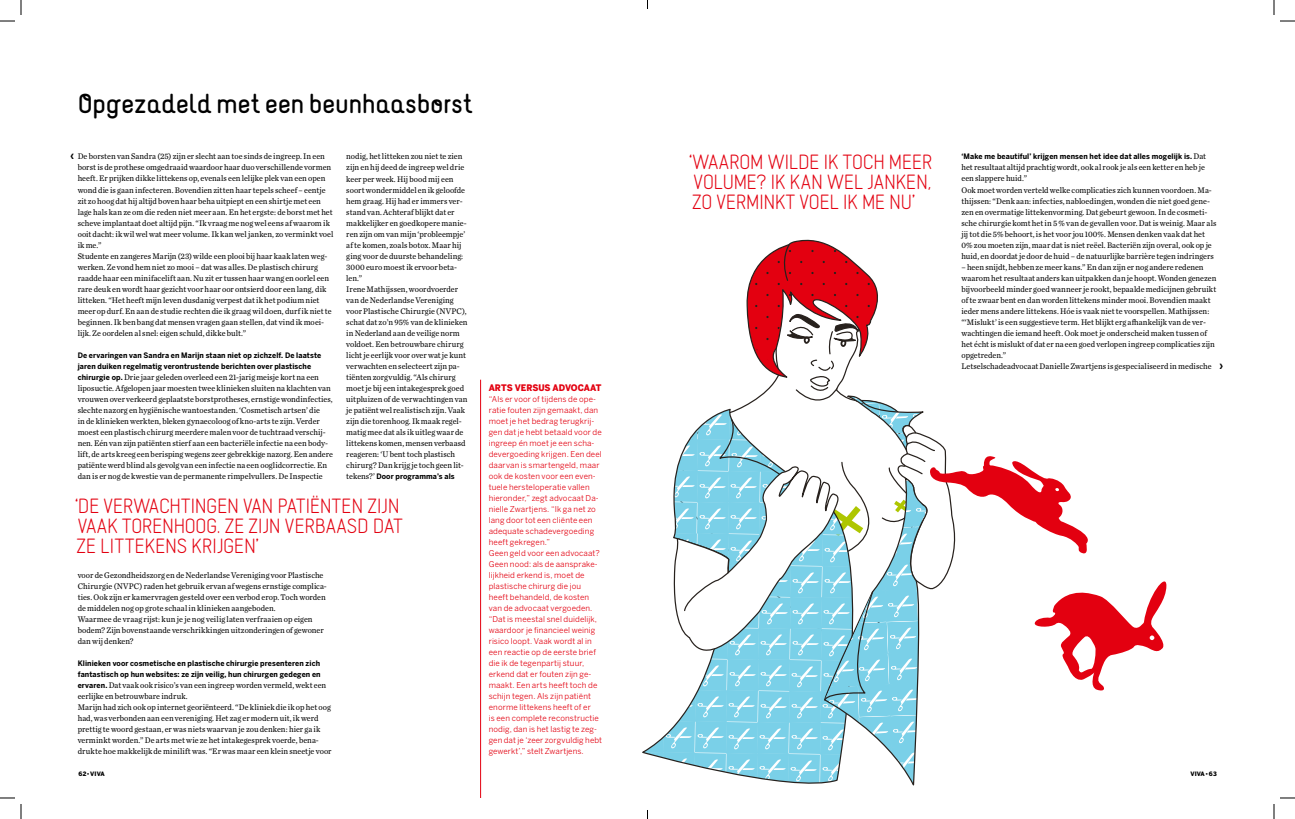
<style>
.page{position:relative;width:1295px;height:819px;background:#fff}
.page>*{position:absolute;margin:0;border:0;box-sizing:border-box;transform-origin:0 0}
.t1{font:700 24px "Naiv";letter-spacing:-.01em;color:#000}
.t2{font:18px/20px "Naiv Thin Text";letter-spacing:-.015em;color:#e30010;text-align:justify}
.t3{font:700 10px "Benton Sans";color:#000;scale:.96 1}
.t4{font:900 9px "Benton Sans";letter-spacing:-.005em;color:#e30010;scale:.95 1}
.t5{font:8.5px/11px "Chronicle Text G2";letter-spacing:.005em;color:#000;scale:.95 1}
.t6{font:8px/11px "Benton Sans";letter-spacing:.015em;color:#e30010}
.t7{font:700 7.5px/11px "Benton Sans";letter-spacing:.015em;color:#000;scale:.95 1}
.t8{font:900 6px "Benton Sans";letter-spacing:.02em;color:#000}
.s1{font-family:"Benton Sans";font-weight:700;font-size:10px}
.s2{font-family:"Benton Sans";font-weight:700;font-size:7.5px}
.s3{font-family:"Chronicle Text G2";font-weight:400;font-size:8.5px}
</style>
<div class="page">
<svg style="left:642px;top:729px;width:29px;height:32px"></svg>
<svg style="left:671px;top:239px;width:496px;height:547px"></svg>
<hr style="left:480px;top:380px;width:1px;height:418px;background:#e30010">
<svg style="left:0;top:0;width:22px;height:22px"></svg>
<svg style="left:0;top:797px;width:22px;height:22px"></svg>
<svg style="left:1273px;top:0;width:22px;height:22px"></svg>
<svg style="left:1273px;top:797px;width:22px;height:22px"></svg>
<h1 class="t1" style="left:78px;top:88px;width:396px">Opgezadeld met een beunhaasborst</h1>
<p class="t5" style="left:78px;top:151px;width:271px;text-indent:-7px"><span class="s1">‹</span> De borsten van Sandra (25) zijn er slecht aan toe sinds de ingreep. In een borst is de prothese omgedraaid waardoor haar duo verschillende vormen heeft. Er prijken dikke littekens op, evenals een lelijke plek van een open wond die is gaan infecteren. Bovendien zitten haar tepels scheef – eentje zit zo hoog dat hij altijd boven haar beha uitpiept en een shirtje met een lage hals kan ze om die reden niet meer aan. En het ergste: de borst met het scheve implantaat doet altijd pijn. “Ik vraag me nog wel eens af waarom ik ooit dacht: ik wil wel wat meer volume. Ik kan wel janken, zo verminkt voel ik me.”<br>Studente en zangeres Marijn (23) wilde een plooi bij haar kaak laten weg&shy;werken. Ze vond hem niet zo mooi – dat was alles. De plastisch chirurg raadde haar een minifacelift aan. Nu zit er tussen haar wang en oorlel een rare deuk en wordt haar gezicht voor haar oor ontsierd door een lang, dik litteken. “Het heeft mijn leven dusdanig verpest dat ik het podium niet meer op durf. En aan de studie rechten die ik graag wil doen, durf ik niet te beginnen. Ik ben bang dat mensen vragen gaan stellen, dat vind ik moei&shy;lijk. Ze oordelen al snel: eigen schuld, dikke bult.”</p>
<p class="t7" style="left:78px;top:349px;width:258px">De ervaringen van Sandra en Marijn staan niet op zichzelf. De laatste jaren duiken regelmatig verontrustende berichten over plastische</p>
<p class="t5" style="left:78px;top:371px;width:270px"><span class="s2">chirurgie op.</span> Drie jaar geleden overleed een 21-jarig meisje kort na een liposuctie. Afgelopen jaar moesten twee klinieken sluiten na klachten van vrouwen over verkeerd geplaatste borstprotheses, ernstige wondinfecties, slechte nazorg en hygiënische wantoestanden. ‘Cosmetisch artsen’ die<br>in de klinieken werkten, bleken gynaecoloog of kno-arts te zijn. Verder moest een plastisch chirurg meerdere malen voor de tuchtraad verschij&shy;nen. Eén van zijn patiënten stierf aan een bacteriële infectie na een body&shy;lift, de arts kreeg een berisping wegens zeer gebrekkige nazorg. Een andere patiënte werd blind als gevolg van een infectie na een ooglidcorrectie. En dan is er nog de kwestie van de permanente rimpelvullers. De Inspectie</p>
<p class="t5" style="left:346px;top:151px;width:129px">nodig, het litteken zou niet te zien zijn en hij deed de ingreep wel drie keer per week. Hij bood mij een soort wondermiddel en ik geloofde hem graag. Hij had er immers ver&shy;stand van. Achteraf blijkt dat er makkelijker en goedkopere manie&shy;ren zijn om van mijn ‘probleempje’ af te komen, zoals botox. Maar hij ging voor de duurste behandeling:<br>3000 euro moest ik ervoor beta&shy;len.”<br>Irene Mathijssen, woordvoerder van de Nederlandse Vereniging voor Plastische Chirurgie (NVPC), schat dat zo’n 95% van de klinieken in Nederland aan de veilige norm voldoet. Een betrouwbare chirurg licht je eerlijk voor over wat je kunt verwachten en selecteert zijn pa&shy;tiënten zorgvuldig. “Als chirurg moet je bij een intakegesprek goed uitpluizen of de verwachtingen van je patiënt wel realistisch zijn. Vaak zijn die torenhoog. Ik maak regel&shy;matig mee dat als ik uitleg waar de littekens komen, mensen verbaasd reageren: ‘U bent toch plastisch chirurg? Dan krijg je toch geen lit-</p>
<p class="t7" style="left:346px;top:471px;width:116px"><span class="s3">tekens?’</span> Door programma’s als</p>
<h2 class="t2" style="left:75px;top:496px;width:329px;text-align:left">‘D E VERWACHTINGEN VAN PATIËNTEN ZIJN<br>VAAK TORENHOOG. ZE ZIJN VERBAASD DAT<br>ZE LITTEKENS KRIJGEN’</h2>
<p class="t5" style="left:78px;top:569px;width:264px">voor de Gezondheidszorg en de Nederlandse Vereniging voor Plastische Chirurgie (NVPC) raden het gebruik ervan af wegens ernstige complica&shy;ties. Ook zijn er kamervragen gesteld over een verbod erop. Toch worden de middelen nog op grote schaal in klinieken aangeboden.<br>Waarmee de vraag rijst: kun je je nog veilig laten verfraaien op eigen bodem? Zijn bovenstaande verschrikkingen uitzonderingen of gewoner dan wij denken?</p>
<p class="t7" style="left:78px;top:658px;width:257px">Klinieken voor cosmetische en plastische chirurgie presenteren zich fantastisch op hun websites: ze zijn veilig, hun chirurgen gedegen en</p>
<p class="t5" style="left:78px;top:679px;width:269px"><span class="s2">ervaren.</span> Dat vaak ook risico’s van een ingreep worden vermeld, wekt een eerlijke en betrouwbare indruk.<br>Marijn had zich ook op internet georiënteerd. “De kliniek die ik op het oog had, was verbonden aan een vereniging. Het zag er modern uit, ik werd prettig te woord gestaan, er was niets waarvan je zou denken: hier ga ik verminkt worden.” De arts met wie ze het intakegesprek voerde, bena&shy;drukte hoe makkelijk de minilift was. “Er was maar een klein sneetje voor</p>
<p class="t4" style="left:489px;top:382px;width:120px">ARTS VERSUS ADVOCAAT</p>
<p class="t6" style="left:489px;top:393px;width:115px">“Als er voor of tijdens de ope&shy;ratie fouten zijn gemaakt, dan moet je het bedrag terugkrij&shy;gen dat je hebt betaald voor de ingreep én moet je een scha&shy;devergoeding krijgen. Een deel daarvan is smartengeld, maar ook de kosten voor een even&shy;tuele hersteloperatie vallen hieronder,” zegt advocaat Da&shy;nielle Zwartjens. “Ik ga net zo lang door tot een cliënte een adequate schadevergoeding heeft gekregen.”<br>Geen geld voor een advocaat?<br>Geen nood: als de aansprake&shy;lijkheid erkend is, moet de plastische chirurg die jou heeft behandeld, de kosten van de advocaat vergoeden. “Dat is meestal snel duidelijk, waardoor je financieel weinig risico loopt. Vaak wordt al in een reactie op de eerste brief die ik de tegenpartij stuur, erkend dat er fouten zijn ge&shy;maakt. Een arts heeft toch de schijn tegen. Als zijn patiënt enorme littekens heeft of er<br>is een complete reconstructie nodig, dan is het lastig te zeg&shy;gen dat je ‘zeer zorgvuldig hebt gewerkt’,” stelt Zwartjens.</p>
<h2 class="t2" style="left:689px;top:151px;width:245px">‘WAAROM WILDE IK TOCH MEER VOLUME? IK KAN WEL JANKEN, ZO VERMINKT VOEL IK ME NU’</h2>
<p class="t7" style="left:961px;top:151px;width:259px">‘Make me beautiful’ krijgen mensen het idee dat alles mogelijk is. <span class="s3">Dat</span></p>
<p class="t5" style="left:961px;top:162px;width:270px">het resultaat altijd prachtig wordt, ook al rook je als een ketter en heb je een slappere huid.”<br>Ook moet worden verteld welke complicaties zich kunnen voordoen. Ma&shy;thijssen: “Denk aan: infecties, nabloedingen, wonden die niet goed gene&shy;zen en overmatige littekenvorming. Dat gebeurt gewoon. In de cosmeti&shy;sche chirurgie komt het in 5 % van de gevallen voor. Dat is weinig. Maar als jij tot die 5% behoort, is het voor jou 100%. Mensen denken vaak dat het 0% zou moeten zijn, maar dat is niet reëel. Bacteriën zijn overal, ook op je huid, en doordat je door de huid – de natuurlijke barrière tegen indringers</p>
<p class="t5" style="left:961px;top:261px;width:270px">– heen snijdt, hebben ze meer kans.” En dan zijn er nog andere redenen waarom het resultaat anders kan uitpakken dan je hoopt. Wonden genezen bijvoorbeeld minder goed wanneer je rookt, bepaalde medicijnen gebruikt of te zwaar bent en dan worden littekens minder mooi. Bovendien maakt ieder mens andere littekens. Hóe is vaak niet te voorspellen. Mathijssen: “‘Mislukt’ is een suggestieve term. Het blijkt erg afhankelijk van de ver&shy;wachtingen die iemand heeft. Ook moet je onderscheid maken tussen of het écht is mislukt of dat er na een goed verlopen ingreep complicaties zijn opgetreden.”<br>Letselschadeadvocaat Danielle Zwartjens is gespecialiseerd in medische</p>
<p class="t3" style="left:1220px;top:359px;width:5px">›</p>
<p class="t8" style="left:78px;top:770px;width:28px">62•VIVA</p>
<p class="t8" style="left:1190px;top:770px;width:28px">VIVA•63</p>
</div>
